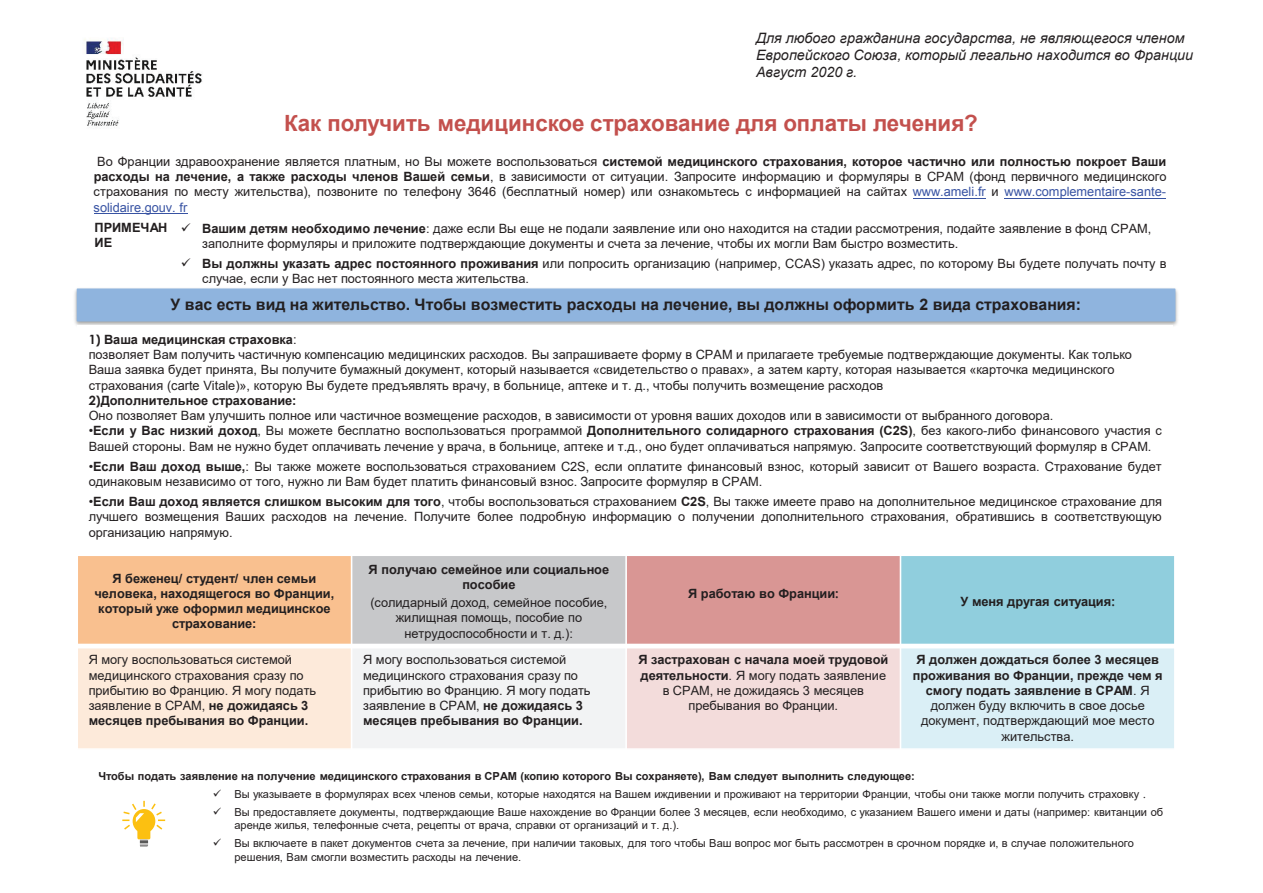
<style>
.page{position:relative;width:1263px;height:893px;background:#fff}
.page>*{position:absolute;margin:0;border:0;box-sizing:border-box;transform-origin:0 0}
.t1{font:700 22.35px "Arial";color:#c3504d}
.t2{font:700 15.9px "Arial";color:#231f20}
.t3{font:italic 14.25px/17.1px "Arial";color:#231f20}
.t4{font:12.75px/15.3px "Arial";letter-spacing:-.005em;color:#231f20}
.t5{font:700 12.75px/15.3px "Arial";letter-spacing:-.005em;color:#231f20;text-align:center}
.t6{font:11.1px/13.4px "Arial";letter-spacing:-.005em;color:#231f20}
.t7{font:700 11.1px "Arial";color:#231f20}
.s1{font-weight:700}
.s2{color:#3853a3}
.s3{font-family:"Century Gothic";font-weight:700}
.s4{font-family:"Century Gothic"}
.s5{font-weight:400}
</style>
<div class="page">
<img style="left:74px;top:288px;width:1104px;height:38px">
<img style="left:156px;top:321px;width:940px;height:5px">
<div style="left:77px;top:289px;width:1098px;height:32px;background:#8fb4de"></div>
<div style="left:77px;top:288px;width:1098px;height:33px;border:1px solid #8fb4de"></div>
<hr style="left:912px;top:198px;width:73px;height:1px;background:#3853a3">
<hr style="left:1004px;top:198px;width:162px;height:1px;background:#3853a3">
<hr style="left:94px;top:213px;width:93px;height:1px;background:#3853a3">
<div style="left:77px;top:555px;width:275px;height:91px;background:#f9c08f"></div>
<div style="left:352px;top:555px;width:274px;height:91px;background:#c7c8ca"></div>
<div style="left:626px;top:555px;width:274px;height:91px;background:#d99694"></div>
<div style="left:900px;top:555px;width:275px;height:91px;background:#90cedd"></div>
<div style="left:77px;top:646px;width:275px;height:103px;background:#fdeada"></div>
<div style="left:352px;top:646px;width:274px;height:103px;background:#f2f3f4"></div>
<div style="left:626px;top:646px;width:274px;height:103px;background:#f3dcdb"></div>
<div style="left:900px;top:646px;width:275px;height:103px;background:#daeff6"></div>
<hr style="left:351px;top:554px;width:1px;height:196px;background:#fff">
<hr style="left:625px;top:554px;width:2px;height:196px;background:#fff">
<hr style="left:900px;top:554px;width:1px;height:196px;background:#fff">
<hr style="left:76px;top:644px;width:1100px;height:4px;background:#fff">
<hr style="left:76px;top:554px;width:2px;height:196px;background:#fff">
<hr style="left:1174px;top:554px;width:2px;height:196px;background:#fff">
<hr style="left:76px;top:554px;width:1100px;height:2px;background:#fff">
<hr style="left:76px;top:748px;width:1100px;height:2px;background:#fff">
<div style="left:137px;top:830px;width:13px;height:9px;background:#fcc011;border-radius:2px"></div>
<svg style="left:140px;top:839px;width:8px;height:7px"></svg>
<svg style="left:122px;top:801px;width:43px;height:30px"></svg>
<img style="left:84px;top:38px;width:119px;height:88px">
<p class="t3" style="left:756px;top:29px;width:439px">Для любого гражданина государства, не являющегося членом<br>Европейского Союза, который легально находится во Франции<br>Август 2020 г.</p>
<h1 class="t1" style="left:284px;top:107px;width:695px">Как получить медицинское страхование для оплаты лечения?</h1>
<p class="t4" style="left:94px;top:154px;width:1074px;text-align:justify">Во Франции здравоохранение является платным, но Вы можете воспользоваться <span class="s1">системой медицинского страхования, которое частично или полностью покроет Ваши расходы на лечение, а также расходы членов Вашей семьи</span>, в зависимости от ситуации. Запросите информацию и формуляры в CPAM (фонд первичного медицинского страхования по месту жительства), позвоните по телефону 3646 (бесплатный номер) или ознакомьтесь с информацией на сайтах <span class="s2">www.ameli.fr</span> и <span class="s2">www.complementaire-sante&shy;solidaire.gouv. fr</span></p>
<p class="t4" style="left:202px;top:220px;width:950px;text-indent:-22px">✓ <span class="s1">Вашим детям необходимо лечение</span>: даже если Вы еще не подали заявление или оно находится на стадии рассмотрения, подайте заявление в фонд CPAM, заполните формуляры и приложите подтверждающие документы и счета за лечение, чтобы их могли Вам быстро возместить.</p>
<p class="t4" style="left:202px;top:256px;width:966px;text-indent:-22px">✓ <span class="s1">Вы должны указать адрес постоянного проживания</span> или попросить организацию (например, CCAS) указать адрес, по которому Вы будете получать почту в случае, если у Вас нет постоянного места жительства.</p>
<p class="t5" style="left:95px;top:220px;width:74px;text-align:left">ПРИМЕЧАН<br>ИЕ</p>
<p class="t2" style="left:171px;top:293px;width:912px">У вас есть вид на жительство. Чтобы возместить расходы на лечение, вы должны оформить 2 вида страхования:</p>
<p class="t4" style="left:89px;top:332px;width:1045px"><span class="s3">1)</span> <span class="s1">Ваша медицинская страховка</span>:<br>позволяет Вам получить частичную компенсацию медицинских расходов. Вы запрашиваете форму в CPAM и прилагаете требуемые подтверждающие документы. Как только Ваша заявка будет принята, Вы получите бумажный документ, который называется «свидетельство о правах», а затем карту, которая называется «карточка медицинского страхования (carte Vitale)», которую Вы будете предъявлять врачу, в больнице, аптеке и т. д., чтобы получить возмещение расходов<br><span class="s3">2)</span><span class="s1">Дополнительное страхование:<br></span>Оно позволяет Вам улучшить полное или частичное возмещение расходов, в зависимости от уровня ваших доходов или в зависимости от выбранного договора.</p>
<p class="t4" style="left:89px;top:423px;width:1075px">•<span class="s1">Если у Вас низкий доход</span>, Вы можете бесплатно воспользоваться программой <span class="s1">Дополнительного солидарного страхования (C2S)</span>, без какого-либо финансового участия с<br>Вашей стороны. Вам не нужно будет оплачивать лечение у врача, в больнице, аптеке и т.д., оно будет оплачиваться напрямую. Запросите соответствующий формуляр в CPAM.</p>
<p class="t4" style="left:89px;top:459px;width:1075px">•<span class="s1">Если Ваш доход выше,</span>: Вы также можете воспользоваться страхованием C2S, если оплатите финансовый взнос, который зависит от Вашего возраста. Страхование будет одинаковым независимо от того, нужно ли Вам будет платить финансовый взнос. Запросите формуляр в CPAM.</p>
<p class="t4" style="left:89px;top:494px;width:1075px;text-align:justify">•<span class="s1">Если Ваш доход является слишком высоким для того</span>, чтобы воспользоваться страхованием <span class="s1">C2S</span>, Вы также имеете право на дополнительное медицинское страхование для лучшего возмещения Ваших расходов на лечение. Получите более подробную информацию о получении дополнительного страхования, обратившись в соответствующую организацию напрямую.</p>
<p class="t5" style="left:94px;top:571px;width:241px">Я беженец/ студент/ член семьи человека, находящегося во Франции, который уже оформил медицинское страхование:</p>
<p class="t5" style="left:369px;top:561px;width:242px">Я получаю семейное или социальное пособие</p>
<p class="t4" style="left:370px;top:595px;width:238px;text-align:center">(солидарный доход, семейное пособие, жилищная помощь, пособие по нетрудоспособности и т. д.):</p>
<p class="t5" style="left:688px;top:586px;width:152px">Я работаю во Франции<span class="s4">:</span></p>
<p class="t5" style="left:960px;top:594px;width:156px">У меня другая ситуация<span class="s4">:</span></p>
<p class="t4" style="left:89px;top:652px;width:229px">Я могу воспользоваться системой медицинского страхования сразу по прибытию во Францию. Я могу подать заявление в CPAM, <span class="s1">не дожидаясь 3 месяцев пребывания во Франции.</span></p>
<p class="t4" style="left:363px;top:652px;width:229px">Я могу воспользоваться системой медицинского страхования сразу по прибытию во Францию. Я могу подать заявление в CPAM, <span class="s1">не дожидаясь 3 месяцев пребывания во Франции.</span></p>
<p class="t4" style="left:638px;top:652px;width:251px;text-align:center"><span class="s1">Я застрахован с начала моей трудовой деятельности</span>. Я могу подать заявление в CPAM, не дожидаясь 3 месяцев пребывания во Франции.</p>
<p class="t5" style="left:913px;top:652px;width:251px">Я должен дождаться более 3 месяцев проживания во Франции, прежде чем я смогу подать заявление в CPAM<span class="s5">. Я должен буду включить в свое досье документ, подтверждающий мое место жительства.</span></p>
<p class="t7" style="left:98px;top:768px;width:818px">Чтобы подать заявление на получение медицинского страхования в CPAM (копию которого Вы сохраняете), Вам следует выполнить следующее:</p>
<p class="t6" style="left:213px;top:787px;width:934px">✓ Вы указываете в формулярах всех членов семьи, которые находятся на Вашем иждивении и проживают на территории Франции, чтобы они также могли получить страховку <span class="s4">.</span></p>
<p class="t6" style="left:234px;top:805px;width:930px;text-indent:-22px">✓ Вы предоставляете документы, подтверждающие Ваше нахождение во Франции более 3 месяцев, если необходимо, с указанием Вашего имени и даты (например: квитанции об аренде жилья, телефонные счета, рецепты от врача, справки от организаций и т. д.).</p>
<p class="t6" style="left:235px;top:837px;width:901px;text-indent:-22px">✓ Вы включаете в пакет документов счета за лечение, при наличии таковых, для того чтобы Ваш вопрос мог быть рассмотрен в срочном порядке и, в случае положительного решения, Вам смогли возместить расходы на лечение.</p>
</div>
